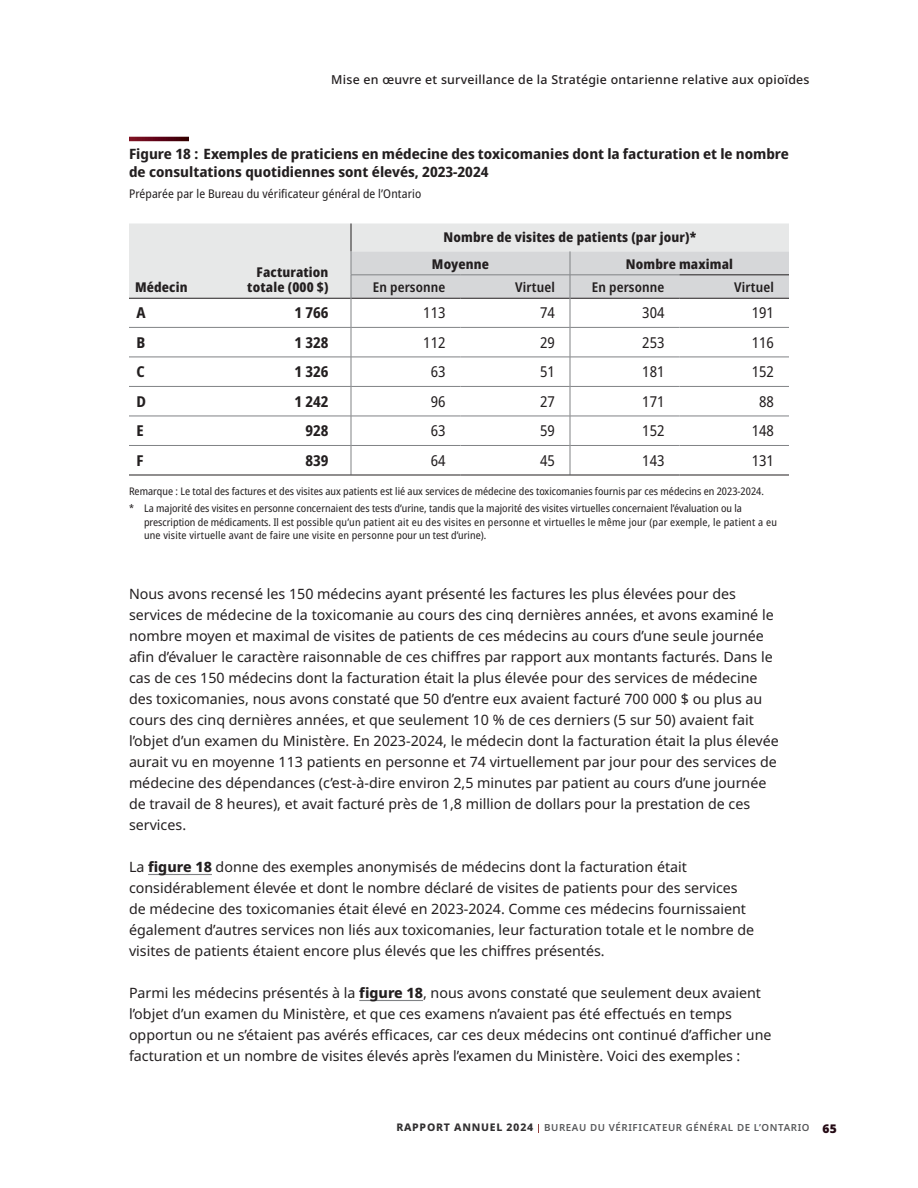
<style>
.page{position:relative;width:918px;height:1188px;background:#fff}
.page>*{position:absolute;margin:0;border:0;box-sizing:border-box;transform-origin:0 0}
.t1{font:semi-condensed 15px "Noto Sans Display";color:#231f20}
.t2{font:700 semi-condensed 15px "Noto Sans Display";color:#231f20}
.t3{font:14.25px/21px "Noto Sans";color:#231f20}
.t4{font:700 14.25px/18px "Noto Sans Display";color:#231f20}
.t5{font:800 semi-condensed 13.5px/15px "Noto Sans Display";letter-spacing:.01em;color:#231f20;text-align:right}
.t6{font:600 semi-condensed 13.5px "Noto Sans Display";letter-spacing:.01em;color:#231f20}
.t7{font:500 12.3px "Noto Sans";letter-spacing:.02em;color:#231f20}
.t8{font:semi-condensed 12px "Noto Sans Display";letter-spacing:.01em;color:#231f20}
.t9{font:semi-condensed 10.5px/17.2px "Noto Sans Display";color:#231f20}
.t10{font:semi-condensed 10.5px/13.5px "Noto Sans Display";letter-spacing:.02em;color:#231f20}
.t11{font:600 9.75px "Noto Sans";letter-spacing:.06em;color:#58595b}
.s1{font-weight:800}
.s2{font-weight:800;font-size:10.5px;color:#323031}
.s3{font-weight:900;font-size:12px;color:#230913}
</style>
<div class="page">
<hr style="left:148px;top:874px;width:64px;height:1px;background:#808285">
<hr style="left:359px;top:1000px;width:64px;height:1px;background:#808285">
<svg style="left:129px;top:137px;width:60px;height:4px"></svg>
<div style="left:129px;top:224px;width:222px;height:74px;background:#e7e8e8"></div>
<hr style="left:129px;top:298px;width:111px;height:1px;background:#231f20">
<hr style="left:240px;top:298px;width:111px;height:1px;background:#231f20">
<hr style="left:129px;top:357px;width:111px;height:1px;background:#808285">
<hr style="left:240px;top:357px;width:111px;height:1px;background:#808285">
<hr style="left:351px;top:357px;width:109px;height:1px;background:#808285">
<hr style="left:460px;top:357px;width:110px;height:1px;background:#808285">
<hr style="left:570px;top:357px;width:110px;height:1px;background:#808285">
<hr style="left:680px;top:357px;width:109px;height:1px;background:#808285">
<hr style="left:129px;top:386px;width:111px;height:1px;background:#808285">
<hr style="left:240px;top:386px;width:111px;height:1px;background:#808285">
<hr style="left:351px;top:386px;width:109px;height:1px;background:#808285">
<hr style="left:460px;top:386px;width:110px;height:1px;background:#808285">
<hr style="left:570px;top:386px;width:110px;height:1px;background:#808285">
<hr style="left:680px;top:386px;width:109px;height:1px;background:#808285">
<hr style="left:129px;top:416px;width:111px;height:1px;background:#808285">
<hr style="left:240px;top:416px;width:111px;height:1px;background:#808285">
<hr style="left:351px;top:416px;width:109px;height:1px;background:#808285">
<hr style="left:460px;top:416px;width:110px;height:1px;background:#808285">
<hr style="left:570px;top:416px;width:110px;height:1px;background:#808285">
<hr style="left:680px;top:416px;width:109px;height:1px;background:#808285">
<hr style="left:129px;top:445px;width:111px;height:1px;background:#808285">
<hr style="left:240px;top:445px;width:111px;height:1px;background:#808285">
<hr style="left:351px;top:445px;width:109px;height:1px;background:#808285">
<hr style="left:460px;top:445px;width:110px;height:1px;background:#808285">
<hr style="left:570px;top:445px;width:110px;height:1px;background:#808285">
<hr style="left:680px;top:445px;width:109px;height:1px;background:#808285">
<hr style="left:129px;top:327px;width:111px;height:1px;background:#808285">
<hr style="left:240px;top:327px;width:111px;height:1px;background:#808285">
<hr style="left:351px;top:327px;width:109px;height:1px;background:#808285">
<hr style="left:460px;top:327px;width:110px;height:1px;background:#808285">
<hr style="left:570px;top:327px;width:110px;height:1px;background:#808285">
<hr style="left:680px;top:327px;width:109px;height:1px;background:#808285">
<hr style="left:351px;top:327px;width:1px;height:30px;background:#808285">
<svg style="left:351px;top:357px;width:1px;height:29px"></svg>
<hr style="left:351px;top:386px;width:1px;height:30px;background:#808285">
<svg style="left:351px;top:416px;width:1px;height:29px"></svg>
<hr style="left:351px;top:445px;width:1px;height:30px;background:#808285">
<hr style="left:570px;top:327px;width:1px;height:30px;background:#808285">
<svg style="left:570px;top:357px;width:1px;height:29px"></svg>
<hr style="left:570px;top:386px;width:1px;height:30px;background:#808285">
<svg style="left:570px;top:416px;width:1px;height:29px"></svg>
<hr style="left:570px;top:445px;width:1px;height:30px;background:#808285">
<svg style="left:351px;top:223px;width:438px;height:104px"></svg>
<hr style="left:129px;top:475px;width:111px;height:1px;background:#231f20">
<hr style="left:240px;top:475px;width:111px;height:1px;background:#231f20">
<hr style="left:351px;top:475px;width:109px;height:1px;background:#231f20">
<hr style="left:460px;top:475px;width:110px;height:1px;background:#231f20">
<hr style="left:570px;top:475px;width:110px;height:1px;background:#231f20">
<hr style="left:680px;top:475px;width:109px;height:1px;background:#231f20">
<p class="t7" style="left:331px;top:71px;width:480px">Mise en œuvre et surveillance de la Stratégie ontarienne relative aux opioïdes</p>
<p class="t4" style="left:129px;top:145px;width:662px">Figure 18 : Exemples de praticiens en médecine des toxicomanies dont la facturation et le nombre de consultations quotidiennes sont élevés, 2023-2024</p>
<p class="t8" style="left:129px;top:185px;width:294px">Préparée par le Bureau du vérificateur général de l’Ontario</p>
<p class="t5" style="left:135px;top:280px;width:54px">Médecin</p>
<p class="t5" style="left:247px;top:265px;width:83px">Facturation totale (000 $)</p>
<p class="t5" style="left:432px;top:224px;width:266px;line-height:26.4px;text-align:left;text-indent:12px">Nombre de visites de patients (par jour)*<br>Moyenne</p>
<p class="t5" style="left:626px;top:257px;width:109px">Nombre maximal</p>
<p class="t6" style="left:373px;top:278px;width:74px">En personne</p>
<p class="t6" style="left:515px;top:278px;width:41px">Virtuel</p>
<p class="t6" style="left:592px;top:278px;width:74px">En personne</p>
<p class="t6" style="left:734px;top:278px;width:41px">Virtuel</p>
<p class="t2" style="left:136px;top:302px;width:11px">A</p>
<p class="t2" style="left:294px;top:302px;width:36px">1 766</p>
<p class="t1" style="left:423px;top:302px;width:24px">113</p>
<p class="t1" style="left:540px;top:302px;width:16px">74</p>
<p class="t1" style="left:642px;top:302px;width:24px">304</p>
<p class="t1" style="left:752px;top:302px;width:24px">191</p>
<p class="t2" style="left:136px;top:332px;width:10px">B</p>
<p class="t2" style="left:294px;top:332px;width:36px">1 328</p>
<p class="t1" style="left:423px;top:332px;width:24px">112</p>
<p class="t1" style="left:540px;top:332px;width:16px">29</p>
<p class="t1" style="left:642px;top:332px;width:24px">253</p>
<p class="t1" style="left:752px;top:332px;width:24px">116</p>
<p class="t2" style="left:136px;top:361px;width:10px">C</p>
<p class="t2" style="left:294px;top:361px;width:36px">1 326</p>
<p class="t1" style="left:431px;top:361px;width:16px">63</p>
<p class="t1" style="left:540px;top:361px;width:16px">51</p>
<p class="t1" style="left:642px;top:361px;width:24px">181</p>
<p class="t1" style="left:752px;top:361px;width:24px">152</p>
<p class="t2" style="left:136px;top:391px;width:11px">D</p>
<p class="t2" style="left:294px;top:391px;width:36px">1 242</p>
<p class="t1" style="left:431px;top:391px;width:16px">96</p>
<p class="t1" style="left:540px;top:391px;width:16px">27</p>
<p class="t1" style="left:642px;top:391px;width:24px">171</p>
<p class="t1" style="left:759px;top:391px;width:16px">88</p>
<p class="t2" style="left:136px;top:420px;width:9px">E</p>
<p class="t2" style="left:305px;top:420px;width:25px">928</p>
<p class="t1" style="left:431px;top:421px;width:16px">63</p>
<p class="t1" style="left:540px;top:421px;width:16px">59</p>
<p class="t1" style="left:642px;top:421px;width:24px">152</p>
<p class="t1" style="left:752px;top:421px;width:24px">148</p>
<p class="t2" style="left:136px;top:450px;width:9px">F</p>
<p class="t2" style="left:305px;top:450px;width:25px">839</p>
<p class="t1" style="left:431px;top:450px;width:16px">64</p>
<p class="t1" style="left:540px;top:450px;width:16px">45</p>
<p class="t1" style="left:642px;top:450px;width:24px">143</p>
<p class="t1" style="left:752px;top:450px;width:24px">131</p>
<p class="t9" style="left:129px;top:483px;width:636px">Remarque : Le total des factures et des visites aux patients est lié aux services de médecine des toxicomanies fournis par ces médecins en 2023-2024. * La majorité des visites en personne concernaient des tests d’urine, tandis que la majorité des visites virtuelles concernaient l’évaluation ou la</p>
<p class="t10" style="left:144px;top:516px;width:634px">prescription de médicaments. Il est possible qu’un patient ait eu des visites en personne et virtuelles le même jour (par exemple, le patient a eu une visite virtuelle avant de faire une visite en personne pour un test d’urine).</p>
<p class="t3" style="left:129px;top:583px;width:651px">Nous avons recensé les 150 médecins ayant présenté les factures les plus élevées pour des services de médecine de la toxicomanie au cours des cinq dernières années, et avons examiné le nombre moyen et maximal de visites de patients de ces médecins au cours d’une seule journée afin d’évaluer le caractère raisonnable de ces chiffres par rapport aux montants facturés. Dans le cas de ces 150 médecins dont la facturation était la plus élevée pour des services de médecine des toxicomanies, nous avons constaté que 50 d’entre eux avaient facturé 700 000 $ ou plus au cours des cinq dernières années, et que seulement 10 % de ces derniers (5 sur 50) avaient fait l’objet d’un examen du Ministère. En 2023-2024, le médecin dont la facturation était la plus élevée aurait vu en moyenne 113 patients en personne et 74 virtuellement par jour pour des services de médecine des dépendances (c’est-à-dire environ 2,5 minutes par patient au cours d’une journée de travail de 8 heures), et avait facturé près de 1,8 million de dollars pour la prestation de ces services.</p>
<p class="t3" style="left:129px;top:856px;width:627px">La <span class="s1">figure 18</span> donne des exemples anonymisés de médecins dont la facturation était considérablement élevée et dont le nombre déclaré de visites de patients pour des services de médecine des toxicomanies était élevé en 2023-2024. Comme ces médecins fournissaient également d’autres services non liés aux toxicomanies, leur facturation totale et le nombre de visites de patients étaient encore plus élevés que les chiffres présentés.</p>
<p class="t3" style="left:129px;top:982px;width:644px">Parmi les médecins présentés à la <span class="s1">figure 18</span>, nous avons constaté que seulement deux avaient l’objet d’un examen du Ministère, et que ces examens n’avaient pas été effectués en temps opportun ou ne s’étaient pas avérés efficaces, car ces deux médecins ont continué d’afficher une facturation et un nombre de visites élevés après l’examen du Ministère. Voici des exemples :</p>
<p class="t11" style="left:396px;top:1121px;width:442px"><span class="s2">RAPPORT ANNUEL 2024</span> BUREAU DU VÉRIFICATEUR GÉNÉRAL DE L’ONTARIO <span class="s3">65</span></p>
</div>
